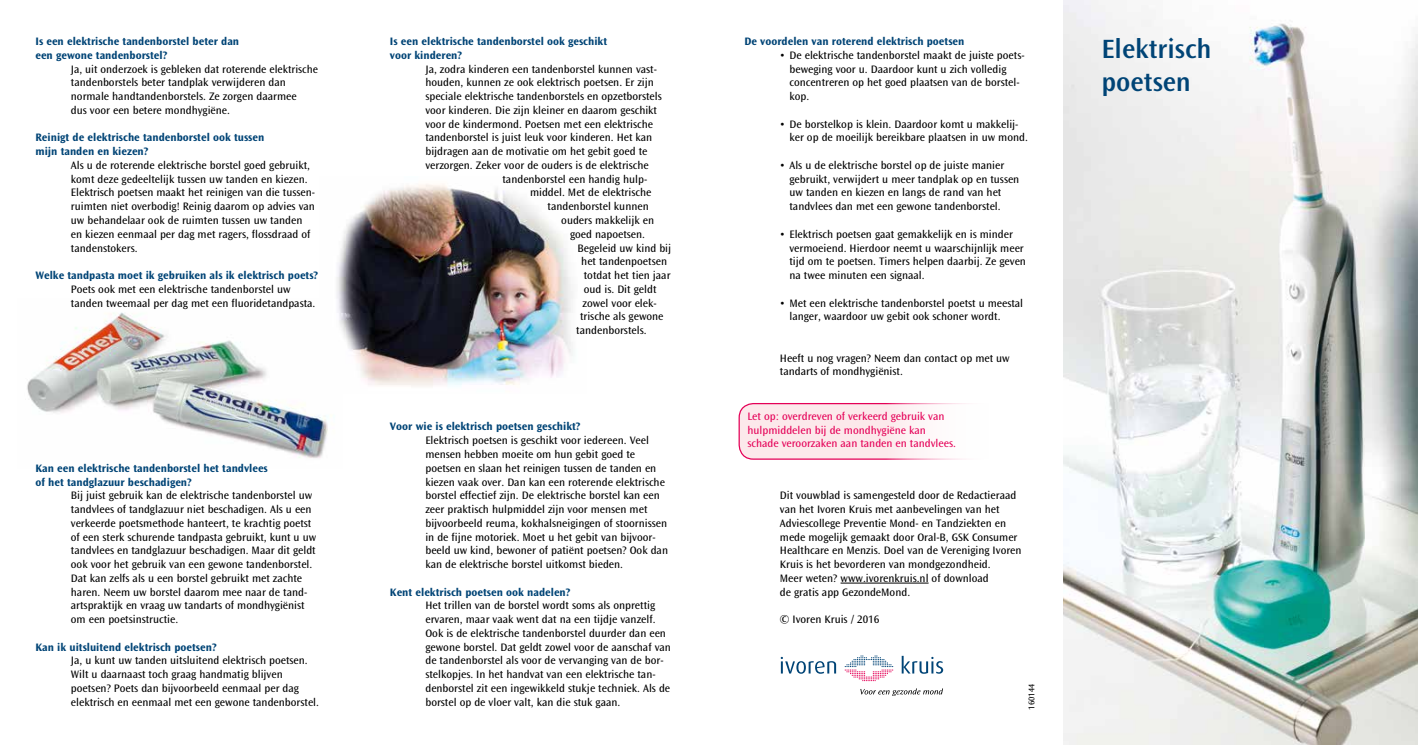
<style>
.page{position:relative;width:1418px;height:745px;background:#fff}
.page>*{position:absolute;margin:0;border:0;box-sizing:border-box;transform-origin:0 0}
.t1{font:600 27.5px/33px "Ocean Sans Std";color:#004476}
.t2{font:11.25px/13.8px "Ocean Sans Std";color:#000}
.t3{font:700 11.25px/13.8px "Ocean Sans Std";color:#004476}
.t4{font:11.25px/13.8px "Ocean Sans Std";color:#e50057}
.t5{font:8.75px "Ocean Sans Std";color:#000}
</style>
<div class="page">
<img style="left:27px;top:312px;width:301px;height:146px">
<img style="left:319px;top:184px;width:254px;height:209px">
<hr style="left:840px;top:582px;width:88px;height:1px;background:#000">
<img style="left:1063px;top:0;width:354px;height:744px">
<svg style="left:844px;top:655px;width:49px;height:25px"></svg>
<svg style="left:780px;top:656px;width:56px;height:17px"></svg>
<svg style="left:901px;top:655px;width:42px;height:18px"></svg>
<svg style="left:860px;top:688px;width:83px;height:7px"></svg>
<div style="left:739px;top:403px;width:294px;height:56px;background:linear-gradient(to right,#fbe1e4,#fff);border-radius:14px"></div>
<div style="left:738px;top:402px;width:295px;height:57px;border:1px solid #e50057;border-radius:14px"></div>
<p class="t3" style="left:35px;top:35px;width:205px">Is een elektrische tandenborstel beter dan een gewone tandenborstel?</p>
<p class="t2" style="left:71px;top:62px;width:248px">Ja, uit onderzoek is gebleken dat roterende elektrische tandenborstels beter tandplak verwijderen dan normale handtandenborstels. Ze zorgen daarmee<br>dus voor een betere mondhygiëne.</p>
<p class="t3" style="left:35px;top:131px;width:230px">Reinigt de elektrische tandenborstel ook tussen mijn tanden en kiezen?</p>
<p class="t2" style="left:71px;top:158px;width:246px">Als u de roterende elektrische borstel goed gebruikt, komt deze gedeeltelijk tussen uw tanden en kiezen.<br>Elektrisch poetsen maakt het reinigen van die tussen&shy;ruimten niet overbodig! Reinig daarom op advies van uw behandelaar ook de ruimten tussen uw tanden en kiezen eenmaal per dag met ragers, flossdraad of tandenstokers.</p>
<p class="t3" style="left:35px;top:268px;width:284px">Welke tandpasta moet ik gebruiken als ik elektrisch poets?</p>
<p class="t2" style="left:71px;top:282px;width:246px">Poets ook met een elektrische tandenborstel uw tanden tweemaal per dag met een fluoridetandpasta.</p>
<p class="t3" style="left:35px;top:461px;width:234px">Kan een elektrische tandenborstel het tandvlees of het tandglazuur beschadigen?</p>
<p class="t2" style="left:71px;top:488px;width:247px">Bij juist gebruik kan de elektrische tandenborstel uw tandvlees of tandglazuur niet beschadigen. Als u een verkeerde poetsmethode hanteert, te krachtig poetst of een sterk schurende tandpasta gebruikt, kunt u uw tandvlees en tandglazuur beschadigen. Maar dit geldt ook voor het gebruik van een gewone tandenborstel.<br>Dat kan zelfs als u een borstel gebruikt met zachte haren. Neem uw borstel daarom mee naar de tand&shy;artspraktijk en vraag uw tandarts of mondhygiënist om een poetsinstructie.</p>
<p class="t3" style="left:35px;top:639px;width:183px">Kan ik uitsluitend elektrisch poetsen?</p>
<p class="t2" style="left:71px;top:653px;width:250px">Ja, u kunt uw tanden uitsluitend elektrisch poetsen.<br>Wilt u daarnaast toch graag handmatig blijven poetsen? Poets dan bijvoorbeeld eenmaal per dag elektrisch en eenmaal met een gewone tandenborstel.</p>
<p class="t3" style="left:390px;top:35px;width:219px">Is een elektrische tandenborstel ook geschikt voor kinderen?</p>
<p class="t2" style="left:425px;top:62px;width:233px">Ja, zodra kinderen een tandenborstel kunnen vast-</p>
<p class="t2" style="left:425px;top:76px;width:230px">houden, kunnen ze ook elektrisch poetsen. Er zijn</p>
<p class="t2" style="left:425px;top:90px;width:238px">speciale elektrische tandenborstels en opzetborstels</p>
<p class="t2" style="left:425px;top:103px;width:233px">voor kinderen. Die zijn kleiner en daarom geschikt</p>
<p class="t2" style="left:425px;top:117px;width:229px">voor de kindermond. Poetsen met een elektrische</p>
<p class="t2" style="left:425px;top:131px;width:228px">tandenborstel is juist leuk voor kinderen. Het kan</p>
<p class="t2" style="left:425px;top:145px;width:223px">bijdragen aan de motivatie om het gebit goed te</p>
<p class="t2" style="left:425px;top:158px;width:225px">verzorgen. Zeker voor de ouders is de elektrische</p>
<p class="t2" style="left:502px;top:172px;width:146px">tandenborstel een handig hulp-</p>
<p class="t2" style="left:530px;top:186px;width:123px">middel. Met de elektrische</p>
<p class="t2" style="left:547px;top:200px;width:103px">tandenborstel kunnen</p>
<p class="t2" style="left:561px;top:213px;width:94px">ouders makkelijk en</p>
<p class="t2" style="left:570px;top:227px;width:77px">goed napoetsen.</p>
<p class="t2" style="left:577px;top:241px;width:95px">Begeleid uw kind bij</p>
<p class="t2" style="left:581px;top:255px;width:87px">het tandenpoetsen</p>
<p class="t2" style="left:584px;top:268px;width:88px">totdat het tien jaar</p>
<p class="t2" style="left:584px;top:282px;width:74px">oud is. Dit geldt</p>
<p class="t2" style="left:582px;top:296px;width:76px">zowel voor elek-</p>
<p class="t2" style="left:580px;top:310px;width:85px">trische als gewone</p>
<p class="t2" style="left:576px;top:323px;width:72px">tandenborstels.</p>
<p class="t3" style="left:390px;top:419px;width:192px">Voor wie is elektrisch poetsen geschikt?</p>
<p class="t2" style="left:425px;top:433px;width:244px">Elektrisch poetsen is geschikt voor iedereen. Veel mensen hebben moeite om hun gebit goed te poetsen en slaan het reinigen tussen de tanden en kiezen vaak over. Dan kan een roterende elektrische borstel effectief zijn. De elektrische borstel kan een zeer praktisch hulpmiddel zijn voor mensen met bijvoorbeeld reuma, kokhalsneigingen of stoornissen in de fijne motoriek. Moet u het gebit van bijvoor&shy;beeld uw kind, bewoner of patiënt poetsen? Ook dan kan de elektrische borstel uitkomst bieden.</p>
<p class="t3" style="left:390px;top:584px;width:182px">Kent elektrisch poetsen ook nadelen?</p>
<p class="t2" style="left:425px;top:598px;width:247px">Het trillen van de borstel wordt soms als onprettig ervaren, maar vaak went dat na een tijdje vanzelf.<br>Ook is de elektrische tandenborstel duurder dan een gewone borstel. Dat geldt zowel voor de aanschaf van de tandenborstel als voor de vervanging van de bor&shy;stelkopjes. In het handvat van een elektrische tan&shy;denborstel zit een ingewikkeld stukje techniek. Als de borstel op de vloer valt, kan die stuk gaan.</p>
<p class="t3" style="left:744px;top:35px;width:221px">De voordelen van roterend elektrisch poetsen</p>
<p class="t2" style="left:789px;top:48px;width:237px;text-indent:-10px">• De elektrische tandenborstel maakt de juiste poets&shy;beweging voor u. Daardoor kunt u zich volledig concentreren op het goed plaatsen van de borstel&shy;kop.</p>
<p class="t2" style="left:789px;top:117px;width:240px;text-indent:-10px">• De borstelkop is klein. Daardoor komt u makkelij&shy;ker op de moeilijk bereikbare plaatsen in uw mond.</p>
<p class="t2" style="left:789px;top:158px;width:231px;text-indent:-10px">• Als u de elektrische borstel op de juiste manier gebruikt, verwijdert u meer tandplak op en tussen uw tanden en kiezen en langs de rand van het tandvlees dan met een gewone tandenborstel.</p>
<p class="t2" style="left:789px;top:227px;width:238px;text-indent:-10px">• Elektrisch poetsen gaat gemakkelijk en is minder vermoeiend. Hierdoor neemt u waarschijnlijk meer tijd om te poetsen. Timers helpen daarbij. Ze geven na twee minuten een signaal.</p>
<p class="t2" style="left:789px;top:296px;width:235px;text-indent:-10px">• Met een elektrische tandenborstel poetst u meestal langer, waardoor uw gebit ook schoner wordt.</p>
<p class="t2" style="left:780px;top:351px;width:231px">Heeft u nog vragen? Neem dan contact op met uw tandarts of mondhygiënist.</p>
<p class="t4" style="left:747px;top:409px;width:210px">Let op: overdreven of verkeerd gebruik van hulpmiddelen bij de mondhygiëne kan schade veroorzaken aan tanden en tandvlees.</p>
<p class="t2" style="left:780px;top:488px;width:243px">Dit vouwblad is samengesteld door de Redactieraad van het Ivoren Kruis met aanbevelingen van het Adviescollege Preventie Mond- en Tandziekten en mede mogelijk gemaakt door Oral-B, GSK Consumer Healthcare en Menzis. Doel van de Vereniging Ivoren Kruis is het bevorderen van mondgezondheid.<br>Meer weten? www.ivorenkruis.nl of download<br>de gratis app GezondeMond.</p>
<p class="t2" style="left:780px;top:612px;width:101px">© Ivoren Kruis / 2016</p>
<p class="t5" style="left:1026px;top:709px;width:27px;rotate:-90deg">160144</p>
<h1 class="t1" style="left:1101px;top:33px;width:111px">Elektrisch poetsen</h1>
</div>
